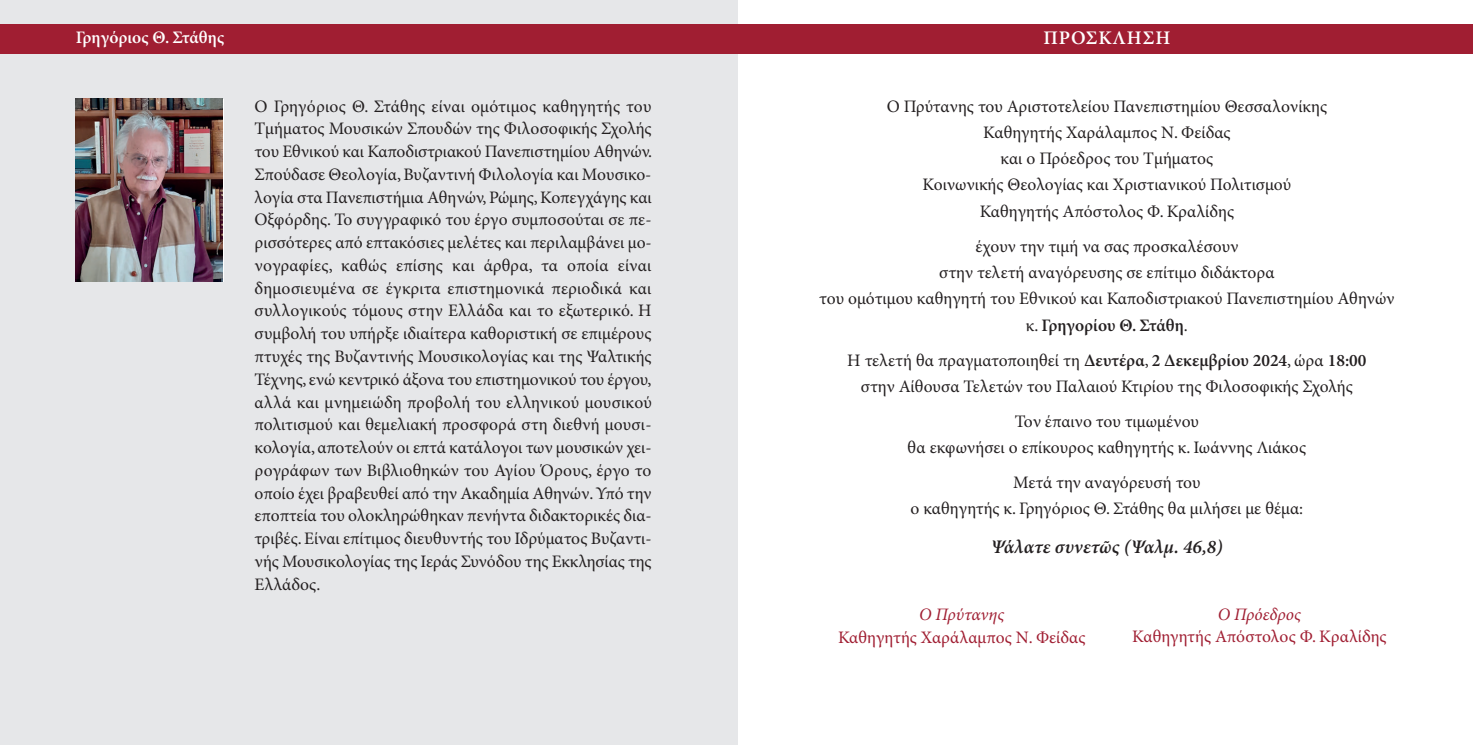
<style>
.page{position:relative;width:1473px;height:745px;background:#fff}
.page>*{position:absolute;margin:0;border:0;box-sizing:border-box;transform-origin:0 0}
.t1{font:italic 600 19.25px "Minion Pro";color:#231f20}
.t2{font:600 19.25px "Minion Pro";letter-spacing:.05em;color:#fff}
.t3{font:17.5px/22.8px "Minion Pro";color:#231f20;text-align:center}
.t4{font:17.5px "Minion Pro";color:#a01e32}
.t5{font:italic 17.5px "Minion Pro";color:#a01e32}
.t6{font:600 17.5px "Minion Pro";color:#fff}
.s1{font-weight:600}
</style>
<div class="page">
<div style="left:0;top:0;width:738px;height:744px;background:#e6e7e9"></div>
<img style="left:76px;top:99px;width:147px;height:182px">
<div style="left:0;top:24px;width:1472px;height:30px;background:#a01e32"></div>
<p class="t6" style="left:76px;top:27px;width:150px">Γρηγόριος Θ. Στάθης</p>
<p class="t2" style="left:1043px;top:26px;width:129px">ΠΡΟΣΚΛΗΣΗ</p>
<p class="t3" style="left:254px;top:94px;width:399px;text-align:justify">Ο Γρηγόριος Θ. Στάθης είναι ομότιμος καθηγητής του Τμήματος Μουσικών Σπουδών της Φιλοσοφικής Σχολής του Εθνικού και Καποδιστριακού Πανεπιστημίου Αθηνών.<br>Σπούδασε Θεολογία, Βυζαντινή Φιλολογία και Μουσικο&shy;λογία στα Πανεπιστήμια Αθηνών, Ρώμης, Κοπεγχάγης και Οξφόρδης. Το συγγραφικό του έργο συμποσούται σε πε&shy;ρισσότερες από επτακόσιες μελέτες και περιλαμβάνει μο&shy;νογραφίες, καθώς επίσης και άρθρα, τα οποία είναι δημοσιευμένα σε έγκριτα επιστημονικά περιοδικά και συλλογικούς τόμους στην Ελλάδα και το εξωτερικό. Η συμβολή του υπήρξε ιδιαίτερα καθοριστική σε επιμέρους πτυχές της Βυζαντινής Μουσικολογίας και της Ψαλτικής Τέχνης, ενώ κεντρικό άξονα του επιστημονικού του έργου, αλλά και μνημειώδη προβολή του ελληνικού μουσικού πολιτισμού και θεμελιακή προσφορά στη διεθνή μουσι&shy;κολογία, αποτελούν οι επτά κατάλογοι των μουσικών χει&shy;ρογράφων των Βιβλιοθηκών του Αγίου Όρους, έργο το οποίο έχει βραβευθεί από την Ακαδημία Αθηνών. Υπό την εποπτεία του ολοκληρώθηκαν πενήντα διδακτορικές δια&shy;τριβές. Είναι επίτιμος διευθυντής του Ιδρύματος Βυζαντι&shy;νής Μουσικολογίας της Ιεράς Συνόδου της Εκκλησίας της Ελλάδος.</p>
<p class="t3" style="left:886px;top:92px;width:442px;line-height:26.2px">Ο Πρύτανης του Αριστοτελείου Πανεπιστημίου Θεσσαλονίκης Καθηγητής Χαράλαμπος N. Φείδας<br>και ο Πρόεδρος του Τμήματος<br>Κοινωνικής Θεολογίας και Χριστιανικού Πολιτισμού Καθηγητής Απόστολος Φ. Κραλίδης</p>
<p class="t3" style="left:819px;top:232px;width:576px;line-height:26.2px">έχουν την τιμή να σας προσκαλέσουν<br>στην τελετή αναγόρευσης σε επίτιμο διδάκτορα<br>του ομότιμου καθηγητή του Εθνικού και Καποδιστριακού Πανεπιστημίου Αθηνών κ. <span class="s1">Γρηγορίου Θ. Στάθη</span>.</p>
<p class="t3" style="left:847px;top:346px;width:520px;line-height:26.2px">Η τελετή θα πραγματοποιηθεί τη <span class="s1">Δευτέρα</span>, <span class="s1">2 Δεκεμβρίου 2024</span>, ώρα <span class="s1">18:00 </span>στην Αίθουσα Τελετών του Παλαιού Κτιρίου της Φιλοσοφικής Σχολής</p>
<p class="t3" style="left:907px;top:407px;width:400px;line-height:26.2px">Τον έπαινο του τιμωμένου<br>θα εκφωνήσει o επίκουρος καθηγητής κ. Ιωάννης Λιάκος</p>
<p class="t3" style="left:910px;top:469px;width:394px;line-height:26.2px">Μετά την αναγόρευσή του<br>ο καθηγητής κ. Γρηγόριος Θ. Στάθης θα μιλήσει με θέμα:</p>
<p class="t1" style="left:990px;top:535px;width:233px">Ψάλατε συνετῶς (Ψαλμ. 46,8)</p>
<p class="t5" style="left:919px;top:603px;width:87px">O Πρύτανης</p>
<p class="t4" style="left:838px;top:626px;width:249px">Καθηγητής Χαράλαμπος Ν. Φείδας</p>
<p class="t5" style="left:1217px;top:603px;width:85px">Ο Πρόεδρος</p>
<p class="t4" style="left:1132px;top:626px;width:256px">Καθηγητής Απόστολος Φ. Κραλίδης</p>
</div>
